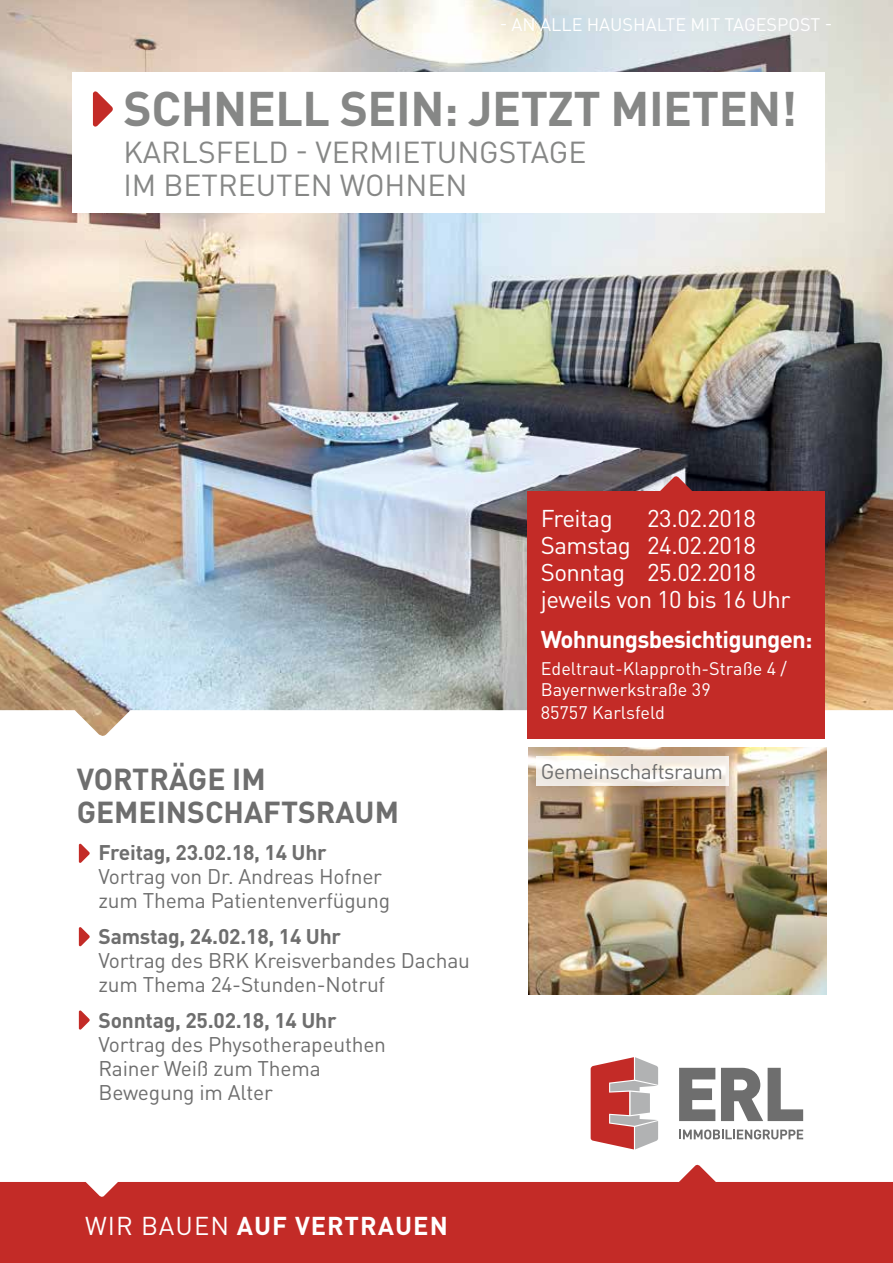
<style>
.page{position:relative;width:893px;height:1263px;background:#fff}
.page>*{position:absolute;margin:0;border:0;box-sizing:border-box;transform-origin:0 0}
.t1{font:700 48px "DINOT";letter-spacing:-.01em;color:#868786}
.t2{font:30px/33px "DINOT";color:#868786}
.t3{font:700 30px/33px "DINOT";color:#6e6e6e}
.t4{font:700 25.5px "DINOT";letter-spacing:.04em;color:#fff}
.t5{font:24px/27px "DINOT";letter-spacing:-.02em;color:#fff}
.t6{font:700 24px "DINOT";letter-spacing:-.03em;color:#fff}
.t7{font:21px/24px "DINOT";letter-spacing:-.01em;color:#6e6e6e}
.t8{font:700 21px "DINOT";letter-spacing:-.01em;color:#6e6e6e}
.t9{font:18px/21.8px "DINOT";color:#fff}
.s1{font-weight:400}
</style>
<div class="page">
<img style="left:0;top:0;width:893px;height:736px">
<div style="left:72px;top:72px;width:753px;height:141px;background:#fff"></div>
<svg style="left:93px;top:91px;width:20px;height:36px"></svg>
<div style="left:527px;top:491px;width:298px;height:248px;background:#c32b27"></div>
<svg style="left:655px;top:475px;width:42px;height:16px"></svg>
<div style="left:0;top:1182px;width:893px;height:81px;background:#c32b27"></div>
<svg style="left:676px;top:1164px;width:42px;height:41px"></svg>
<svg style="left:679px;top:1129px;width:124px;height:10px"></svg>
<svg style="left:591px;top:1057px;width:67px;height:92px"></svg>
<svg style="left:679px;top:1068px;width:36px;height:53px"></svg>
<svg style="left:721px;top:1068px;width:82px;height:53px"></svg>
<svg style="left:79px;top:844px;width:11px;height:19px"></svg>
<svg style="left:79px;top:927px;width:11px;height:19px"></svg>
<svg style="left:79px;top:1010px;width:11px;height:19px"></svg>
<img style="left:528px;top:747px;width:298px;height:247px">
<svg style="left:536px;top:756px;width:192px;height:30px;fill:#f5eee6"></svg>
<p class="t9" style="left:500px;top:13px;width:334px">- AN ALLE HAUSHALTE MIT TAGESPOST -</p>
<h1 class="t1" style="left:124px;top:77px;width:675px">SCHNELL SEIN: JETZT MIETEN!</h1>
<h2 class="t2" style="left:123px;top:135px;width:464px">KARLSFELD - VERMIETUNGSTAGE<br>IM BETREUTEN WOHNEN</h2>
<h2 class="t3" style="left:77px;top:761px;width:324px">VORTRÄGE IM<br>GEMEINSCHAFTSRAUM</h2>
<p class="t8" style="left:99px;top:839px;width:230px">Freitag, 23.02.18, 14 Uhr</p>
<p class="t7" style="left:99px;top:864px;width:293px">Vortrag von Dr. Andreas Hofner zum Thema Patientenverfügung</p>
<p class="t8" style="left:99px;top:923px;width:244px">Samstag, 24.02.18, 14 Uhr</p>
<p class="t7" style="left:99px;top:948px;width:373px">Vortrag des BRK Kreisverbandes Dachau zum Thema 24-Stunden-Notruf</p>
<p class="t8" style="left:99px;top:1007px;width:240px">Sonntag, 25.02.18, 14 Uhr</p>
<p class="t7" style="left:99px;top:1032px;width:289px">Vortrag des Physotherapeuthen<br>Rainer Weiß zum Thema<br>Bewegung im Alter</p>
<p class="t4" style="left:85px;top:1209px;width:364px"><span class="s1">WIR BAUEN</span> AUF VERTRAUEN</p>
<p class="t5" style="left:541px;top:504px;width:251px;text-indent:106px">23.02.2018<br>Samstag 24.02.2018<br>Sonntag 25.02.2018 jeweils von 10 bis 16 Uhr</p>
<p class="t6" style="left:541px;top:624px;width:273px">Wohnungsbesichtigungen:</p>
<p class="t9" style="left:541px;top:657px;width:248px">Edeltraut-Klapproth-Straße 4 /<br>Bayernwerkstraße 39<br>85757 Karlsfeld</p>
<p class="t5" style="left:541px;top:504px;width:73px">Freitag</p>
<p class="t7" style="left:541px;top:759px;width:184px">Gemeinschaftsraum</p>
</div>
